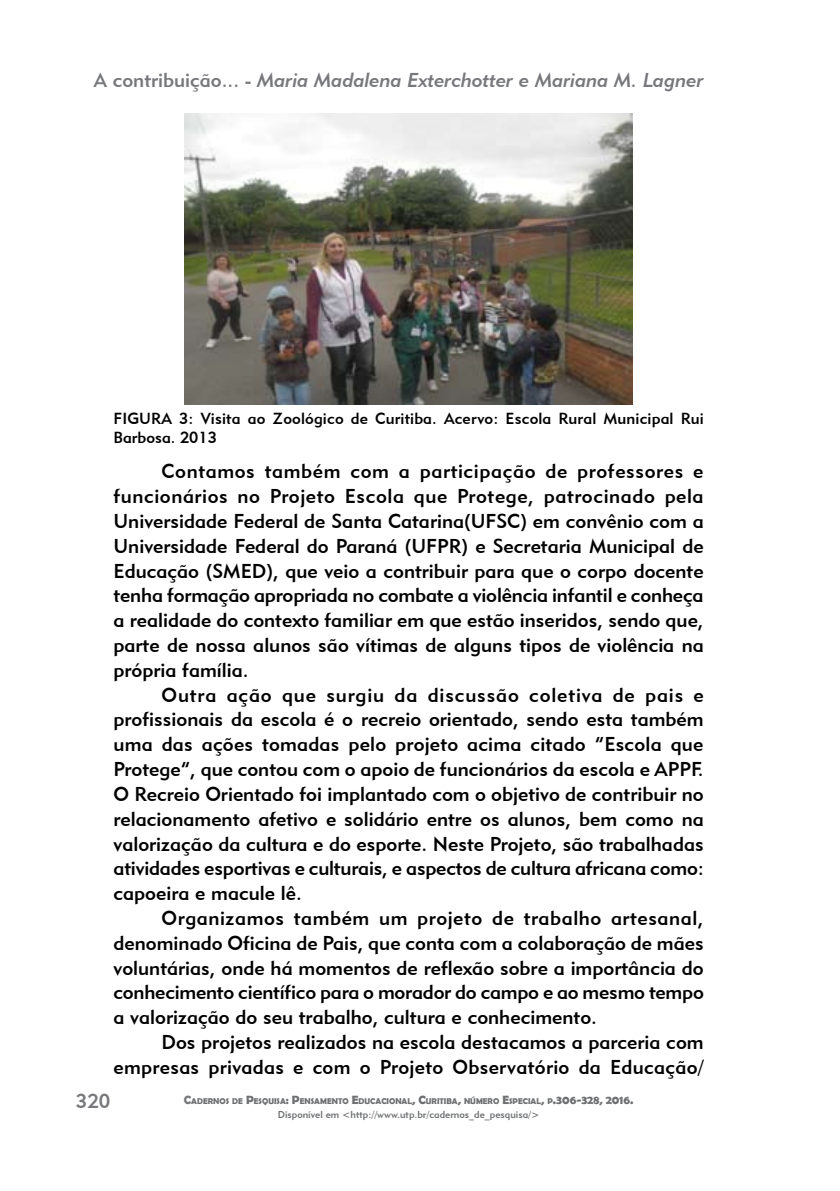
<style>
.page{position:relative;width:840px;height:1191px;background:#fff}
.page>*{position:absolute;margin:0;border:0;box-sizing:border-box;transform-origin:0 0}
.t1{font:20px/24.8px "Geometric 415 BT Medium A";color:#000;text-align:justify}
.t2{font:20px "Geometric 415 BT Medium Italic A";color:#77787b}
.t3{font:20px "Geometric 415 BT Medium A";color:#77787b}
.t4{font:16px/19.2px "Geometric 415 BT Medium A";letter-spacing:.01em;color:#000}
.t5{font:10px "Geometric 415 BT Medium A";color:#6d6f71}
.t6{font:700 8.4px "Berlin Sans FB Demi";color:#6d6f71}
.s1{font-family:"Geometric 415 BT Medium A"}
.s2{font-size:12px;color:#77787b}
.s3{font-size:12px}
</style>
<div class="page">
<img style="left:185px;top:113px;width:447px;height:291px">
<p class="t2" style="left:94px;top:68px;width:611px"><span class="s1">A contribuição... -</span> Maria Madalena Exterchotter e Mariana M. Lagner</p>
<p class="t4" style="left:113px;top:408px;width:591px">FIGURA 3: Visita ao Zoológico de Curitiba. Acervo: Escola Rural Municipal Rui<br>Barbosa. 2013</p>
<p class="t1" style="left:113px;top:459px;width:591px;text-indent:48px">Contamos também com a participação de professores e funcionários no Projeto Escola que Protege, patrocinado pela Universidade Federal de Santa Catarina(UFSC) em convênio com a Universidade Federal do Paraná (UFPR) e Secretaria Municipal de Educação (SMED), que veio a contribuir para que o corpo docente tenha formação apropriada no combate a violência infantil e conheça a realidade do contexto familiar em que estão inseridos, sendo que, parte de nossa alunos são vítimas de alguns tipos de violência na própria família.</p>
<p class="t1" style="left:113px;top:682px;width:591px;text-indent:48px">Outra ação que surgiu da discussão coletiva de pais e profissionais da escola é o recreio orientado, sendo esta também uma das ações tomadas pelo projeto acima citado “Escola que Protege”, que contou com o apoio de funcionários da escola e APPF.<br>O Recreio Orientado foi implantado com o objetivo de contribuir no relacionamento afetivo e solidário entre os alunos, bem como na valorização da cultura e do esporte. Neste Projeto, são trabalhadas atividades esportivas e culturais, e aspectos de cultura africana como: capoeira e macule lê.</p>
<p class="t1" style="left:113px;top:905px;width:591px;text-indent:48px">Organizamos também um projeto de trabalho artesanal, denominado Oficina de Pais, que conta com a colaboração de mães voluntárias, onde há momentos de reflexão sobre a importância do conhecimento científico para o morador do campo e ao mesmo tempo a valorização do seu trabalho, cultura e conhecimento.</p>
<p class="t1" style="left:113px;top:1029px;width:591px;text-align:right">Dos projetos realizados na escola destacamos a parceria com empresas privadas e com o Projeto Observatório da Educação/</p>
<p class="t3" style="left:76px;top:1088px;width:36px">320</p>
<p class="t6" style="left:184px;top:1096px;width:193px"><span class="s2">C</span>ADERNOS DE <span class="s3">P</span>ESQUISA<span class="s3">: P</span>ENSAMENTO <span class="s3">E</span>DUCAC</p>
<p class="t6" style="left:386px;top:1096px;width:248px">IONAL<span class="s3">, C</span>URITIBA<span class="s3">,</span> NÚMERO <span class="s3">E</span>SPECIAL<span class="s3">,</span> P<span class="s3">.306-328, 2016.</span></p>
<p class="t5" style="left:277px;top:1108px;width:263px">Disponível em &lt;http://www.utp.br/cadernos_de_pesquisa/&gt;</p>
</div>
